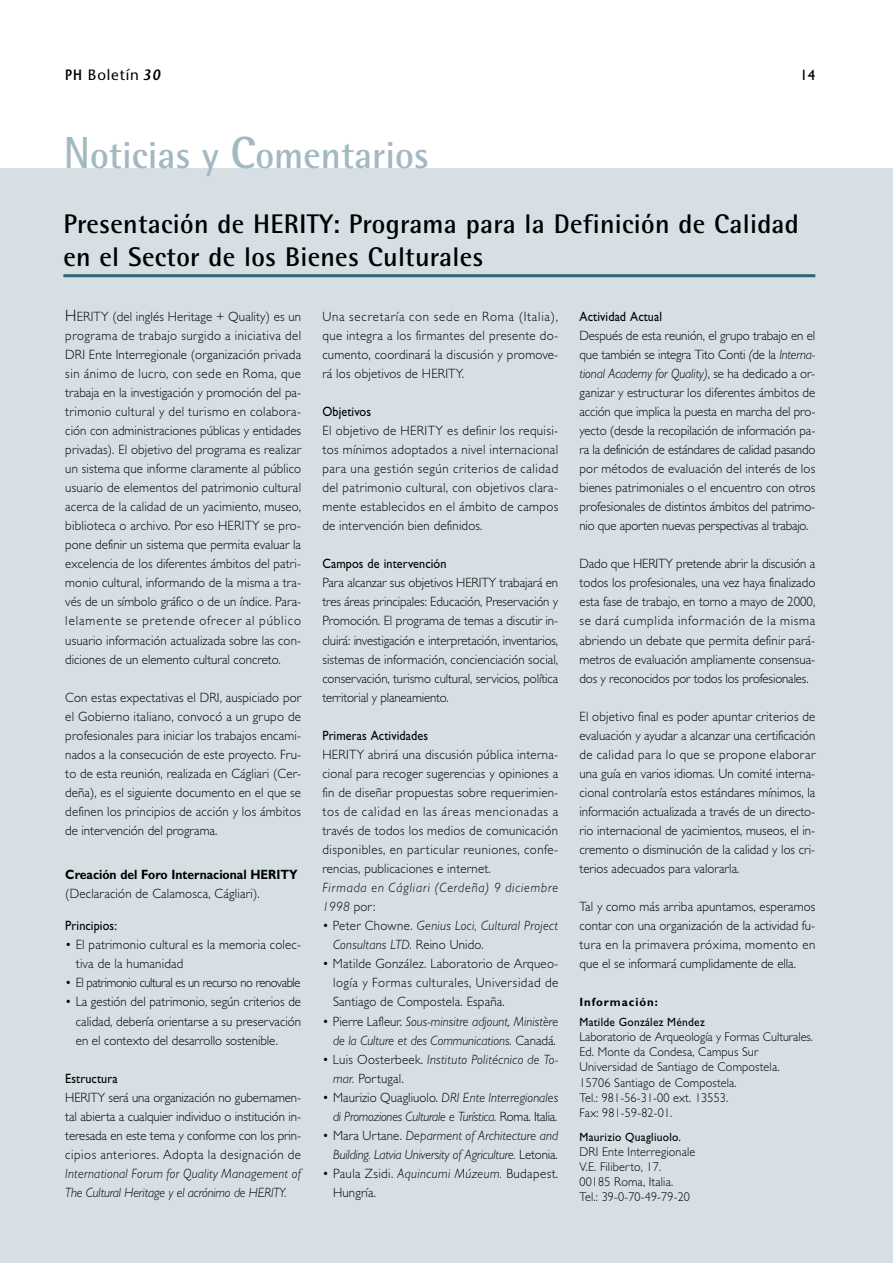
<style>
.page{position:relative;width:893px;height:1263px;background:#fff}
.page>*{position:absolute;margin:0;border:0;box-sizing:border-box;transform-origin:0 0}
.t1{font:700 37.5px "Rotis Semi Sans";color:#a3b9c2}
.t2{font:700 27px/33px "Rotis Semi Sans";letter-spacing:.01em;color:#000}
.t3{font:15px "Stone Sans";letter-spacing:.055em;color:#000}
.t4{font:15px "Gill Sans";color:#000}
.t5{font:300 13.5px/19px "Gill Sans";letter-spacing:.015em;color:#000;text-align:justify;scale:.95 1}
.t6{font:italic 300 13.5px/19px "Gill Sans";letter-spacing:.005em;color:#000;text-align:right;scale:.95 1}
.t7{font:italic 300 13.5px/19px "Gill Sans";letter-spacing:-.015em;color:#000;text-align:right;scale:.95 1}
.t8{font:13.5px "Gill Sans";letter-spacing:.01em;color:#000;scale:.9 1}
.t9{font:italic 300 13.5px/19px "Gill Sans";letter-spacing:.03em;color:#000;scale:.95 1}
.t10{font:italic 300 13.5px/19px "Gill Sans";letter-spacing:.025em;color:#000;scale:.95 1}
.t11{font:300 13.5px/19px "Gill Sans";letter-spacing:.035em;color:#000;scale:.95 1}
.t12{font:italic 300 13.5px/19px "Gill Sans";letter-spacing:.065em;color:#000;scale:.95 1}
.t13{font:300 13.5px "Gill Sans";letter-spacing:-.035em;color:#000;scale:.95 1}
.t14{font:700 13.5px "Gill Sans";color:#000;scale:.9 1}
.t15{font:300 12.75px/15.3px "Gill Sans";letter-spacing:.015em;color:#000;scale:.95 1}
.t16{font:12px "Gill Sans";letter-spacing:.025em;color:#000;scale:.95 1}
.t17{font:700 12px "Gill Sans";letter-spacing:.085em;color:#000;scale:.95 1}
.s1{font-weight:600}
.s2{font-weight:600;font-style:italic}
.s3{font-size:45px}
.s4{font-size:16.5px}
.s5{font-style:normal}
.s6{font-style:italic}
</style>
<div class="page">
<div style="left:0;top:168px;width:892px;height:1095px;background:#d6e0e4"></div>
<hr style="left:63px;top:274px;width:752px;height:3px;background:#326378">
<p class="t3" style="left:65px;top:69px;width:97px"><span class="s1">PH</span> Boletín <span class="s2">30</span></p>
<p class="t4" style="left:800px;top:69px;width:16px">14</p>
<h1 class="t1" style="left:64px;top:141px;width:367px"><span class="s3">N</span>oticias y <span class="s3">C</span>omentarios</h1>
<h2 class="t2" style="left:63px;top:210px;width:737px">Presentación de HERITY: Programa para la Definición de Calidad en el Sector de los Bienes Culturales</h2>
<p class="t5" style="left:65px;top:308px;width:250px"><span class="s4">H</span>ERITY (del inglés Heritage + Quality) es un programa de trabajo surgido a iniciativa del DRI Ente Interregionale (organización privada sin ánimo de lucro, con sede en Roma, que trabaja en la investigación y promoción del pa&shy;trimonio cultural y del turismo en colabora&shy;ción con administraciones públicas y entidades privadas). El objetivo del programa es realizar un sistema que informe claramente al público usuario de elementos del patrimonio cultural acerca de la calidad de un yacimiento, museo, biblioteca o archivo. Por eso HERITY se pro&shy;pone definir un sistema que permita evaluar la excelencia de los diferentes ámbitos del patri&shy;monio cultural, informando de la misma a tra&shy;vés de un símbolo gráfico o de un índice. Para&shy;lelamente se pretende ofrecer al público usuario información actualizada sobre las con&shy;diciones de un elemento cultural concreto.</p>
<p class="t5" style="left:65px;top:689px;width:250px">Con estas expectativas el DRI, auspiciado por el Gobierno italiano, convocó a un grupo de profesionales para iniciar los trabajos encami&shy;nados a la consecución de este proyecto. Fru&shy;to de esta reunión, realizada en Cágliari (Cer&shy;deña), es el siguiente documento en el que se definen los principios de acción y los ámbitos de intervención del programa.</p>
<p class="t14" style="left:65px;top:870px;width:260px">Creación del Foro Internacional HERITY</p>
<p class="t5" style="left:65px;top:885px;width:206px">(Declaración de Calamosca, Cágliari).</p>
<p class="t8" style="left:65px;top:921px;width:59px">Principios:</p>
<p class="t5" style="left:76px;top:937px;width:238px;text-indent:-11px">• El patrimonio cultural es la memoria colec&shy;tiva de la humanidad</p>
<p class="t13" style="left:65px;top:978px;width:249px">• El patrimonio cultural es un recurso no renovable</p>
<p class="t5" style="left:76px;top:994px;width:238px;text-indent:-11px">• La gestión del patrimonio, según criterios de calidad, debería orientarse a su preservación en el contexto del desarrollo sostenible.</p>
<p class="t8" style="left:65px;top:1073px;width:60px">Estructura</p>
<p class="t5" style="left:65px;top:1089px;width:250px">HERITY será una organización no gubernamen&shy;tal abierta a cualquier individuo o institución in&shy;teresada en este tema y conforme con los prin&shy;cipios anteriores. Adopta la designación de</p>
<p class="t6" style="left:65px;top:1165px;width:250px;text-align:left">International Forum for Quality Management of<br>The Cultural Heritage y el acrónimo de HERITY.</p>
<p class="t5" style="left:322px;top:308px;width:250px">Una secretaría con sede en Roma (Italia), que integra a los firmantes del presente do&shy;cumento, coordinará la discusión y promove&shy;rá los objetivos de HERITY.</p>
<p class="t8" style="left:322px;top:406px;width:56px">Objetivos</p>
<p class="t5" style="left:322px;top:422px;width:250px">El objetivo de HERITY es definir los requisi&shy;tos mínimos adoptados a nivel internacional para una gestión según criterios de calidad del patrimonio cultural, con objetivos clara&shy;mente establecidos en el ámbito de campos de intervención bien definidos.</p>
<p class="t8" style="left:322px;top:559px;width:139px">Campos de intervención</p>
<p class="t5" style="left:322px;top:575px;width:250px">Para alcanzar sus objetivos HERITY trabajará en tres áreas principales: Educación, Preservación y Promoción. El programa de temas a discutir in&shy;cluirá: investigación e interpretación, inventarios, sistemas de información, concienciación social, conservación, turismo cultural, servicios, política territorial y planeamiento.</p>
<p class="t8" style="left:322px;top:730px;width:119px">Primeras Actividades</p>
<p class="t5" style="left:322px;top:746px;width:250px">HERITY abrirá una discusión pública interna&shy;cional para recoger sugerencias y opiniones a fin de diseñar propuestas sobre requerimien&shy;tos de calidad en las áreas mencionadas a través de todos los medios de comunicación disponibles, en particular reuniones, confe&shy;rencias, publicaciones e internet.</p>
<p class="t12" style="left:322px;top:879px;width:250px">Firmada en Cágliari (Cerdeña) 9 diciembre<br>1998 <span class="s5">por:</span></p>
<p class="t9" style="left:333px;top:918px;width:238px;text-indent:-11px"><span class="s5">• Peter Chowne.</span> Genius Loci, Cultural Project<br>Consultans LTD. <span class="s5">Reino Unido.</span></p>
<p class="t5" style="left:333px;top:956px;width:238px;text-indent:-11px">• Matilde González. Laboratorio de Arqueo&shy;logía y Formas culturales, Universidad de Santiago de Compostela. España.</p>
<p class="t6" style="left:322px;top:1013px;width:250px"><span class="s5">• Pierre Lafleur.</span> Sous-minsitre adjount, Ministère de la Culture et des Communications. <span class="s5">Canadá.</span></p>
<p class="t10" style="left:333px;top:1051px;width:238px;text-indent:-11px"><span class="s5">• Luis Oosterbeek.</span> Instituto Politécnico de To&shy;mar. <span class="s5">Portugal.</span></p>
<p class="t7" style="left:322px;top:1089px;width:250px"><span class="s5">• Maurizio Quagliuolo.</span> DRI Ente Interregionales di Promoziones Culturale e Turística. <span class="s5">Roma. Italia.</span></p>
<p class="t6" style="left:322px;top:1127px;width:250px"><span class="s5">• Mara Urtane.</span> Deparment of Architecture and<br>Building. Latvia University of Agriculture. <span class="s5">Letonia.</span></p>
<p class="t11" style="left:333px;top:1165px;width:238px;text-indent:-11px">• Paula Zsidi. <span class="s6">Aquincumi Múzeum.</span> Budapest.<br>Hungría.</p>
<p class="t8" style="left:579px;top:311px;width:93px">Actividad Actual</p>
<p class="t5" style="left:579px;top:327px;width:250px">Después de esta reunión, el grupo trabajo en el que también se integra Tito Conti <span class="s6">(</span>de la <span class="s6">Interna&shy;tional Academy for Quality)</span>, se ha dedicado a or&shy;ganizar y estructurar los diferentes ámbitos de acción que implica la puesta en marcha del pro&shy;yecto (desde la recopilación de información pa&shy;ra la definición de estándares de calidad pasando por métodos de evaluación del interés de los bienes patrimoniales o el encuentro con otros profesionales de distintos ámbitos del patrimo&shy;nio que aporten nuevas perspectivas al trabajo.</p>
<p class="t5" style="left:579px;top:556px;width:250px">Dado que HERITY pretende abrir la discusión a todos los profesionales, una vez haya finalizado esta fase de trabajo, en torno a mayo de 2000, se dará cumplida información de la misma abriendo un debate que permita definir pará&shy;metros de evaluación ampliamente consensua&shy;dos y reconocidos por todos los profesionales.</p>
<p class="t5" style="left:579px;top:708px;width:250px">El objetivo final es poder apuntar criterios de evaluación y ayudar a alcanzar una certificación de calidad para lo que se propone elaborar una guía en varios idiomas. Un comité interna&shy;cional controlaría estos estándares mínimos, la información actualizada a través de un directo&shy;rio internacional de yacimientos, museos, el in&shy;cremento o disminución de la calidad y los cri&shy;terios adecuados para valorarla.</p>
<p class="t5" style="left:579px;top:898px;width:250px">Tal y como más arriba apuntamos, esperamos contar con una organización de la actividad fu&shy;tura en la primavera próxima, momento en que el se informará cumplidamente de ella.</p>
<p class="t17" style="left:579px;top:998px;width:84px">Información:</p>
<p class="t16" style="left:579px;top:1017px;width:133px">Matilde González Méndez</p>
<p class="t15" style="left:579px;top:1030px;width:247px">Laboratorio de Arqueología y Formas Culturales.<br>Ed. Monte da Condesa, Campus Sur Universidad de Santiago de Compostela.<br>15706 Santiago de Compostela.<br>Tel.: 981-56-31-00 ext. 13553.<br>Fax: 981-59-82-01.</p>
<p class="t16" style="left:579px;top:1132px;width:108px">Maurizio Quagliuolo.</p>
<p class="t15" style="left:579px;top:1145px;width:123px">DRI Ente Interregionale<br>V.E. Filiberto, 17.<br>00185 Roma, Italia.<br>Tel.: 39-0-70-49-79-20</p>
</div>
